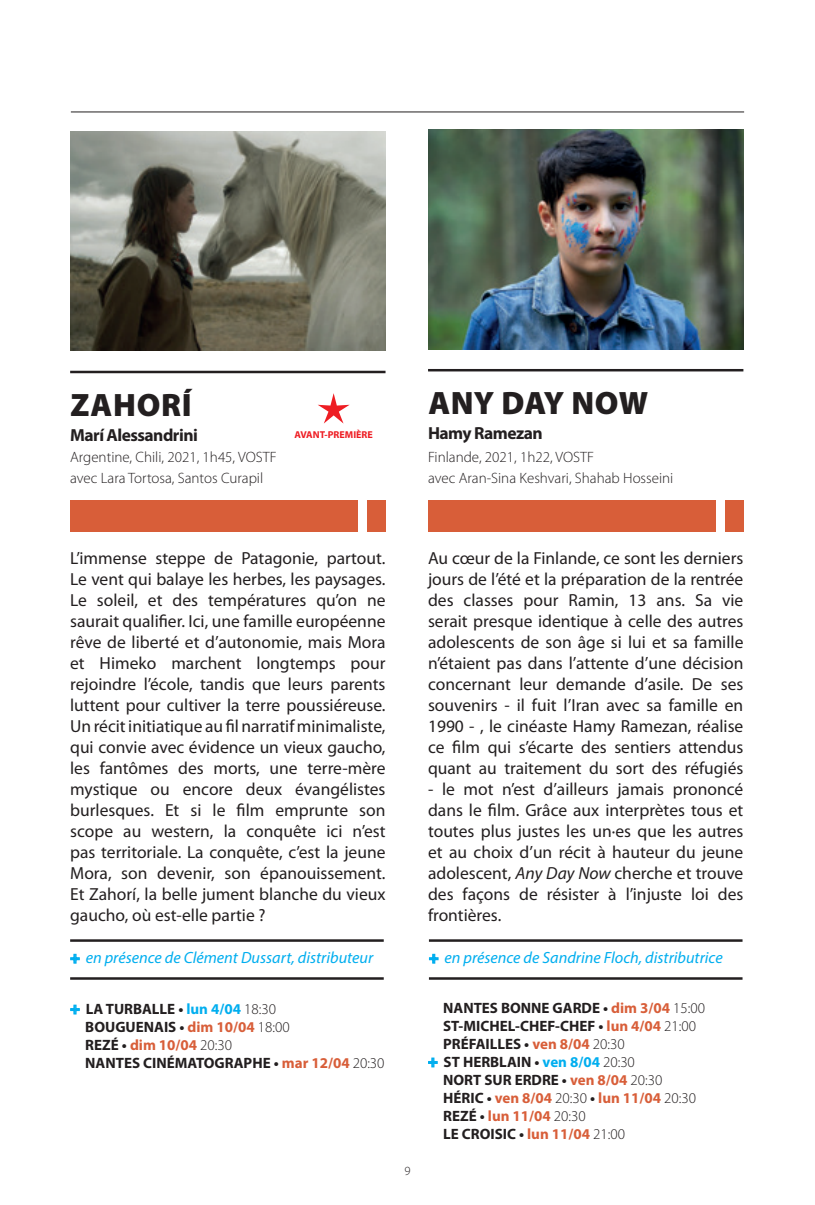
<style>
.page{position:relative;width:815px;height:1205px;background:#fff}
.page>*{position:absolute;margin:0;border:0;box-sizing:border-box;transform-origin:0 0}
.TEXTE_FILM{font:900 32.5px "Myriad Pro";letter-spacing:.02em;color:#231f20}
.t1{font:17.5px/21px "Myriad Pro";color:#231f20;text-align:justify}
.TEXTE_FILM-2{font:700 17.5px "Myriad Pro";letter-spacing:-.03em;color:#231f20}
.Style_de_paragraphe{font:italic 16.25px "Myriad Pro";color:#00aeef}
.t2{font:700 15px "Myriad Pro";color:#231f20}
.t3{font:300 15px "Myriad Pro";color:#231f20}
.t4{font:700 15px "Myriad Pro";color:#d85e39}
.t5{font:300 12.5px "Myriad Pro";color:#231f20}
.t6{font:700 10px "Myriad Pro";color:#ee1d23}
.s1{font-weight:900;font-style:normal}
.s2{font-weight:900;font-size:16.25px;color:#00aeef}
.s3{color:#00aeef}
.s4{font-weight:300}
.s5{color:#d85e39}
.s6{color:#231f20}
.s7{font-weight:300;color:#231f20}
.s8{font-style:italic}
</style>
<div class="page">
<img style="left:70px;top:131px;width:316px;height:220px">
<hr style="left:70px;top:371px;width:316px;height:2px;background:#231f20">
<div style="left:70px;top:500px;width:287px;height:32px;background:#d85e39"></div>
<div style="left:367px;top:500px;width:19px;height:32px;background:#d85e39"></div>
<hr style="left:71px;top:112px;width:673px;height:1px;background:#231f20">
<hr style="left:70px;top:939px;width:314px;height:3px;background:#231f20">
<hr style="left:70px;top:977px;width:314px;height:3px;background:#231f20">
<svg style="left:318px;top:393px;width:32px;height:30px"></svg>
<img style="left:428px;top:129px;width:315px;height:220px">
<hr style="left:428px;top:369px;width:315px;height:2px;background:#231f20">
<div style="left:428px;top:500px;width:287px;height:31px;background:#d85e39"></div>
<div style="left:725px;top:500px;width:18px;height:31px;background:#d85e39"></div>
<hr style="left:429px;top:939px;width:313px;height:3px;background:#231f20">
<hr style="left:429px;top:977px;width:313px;height:3px;background:#231f20">
<p class="TEXTE_FILM" style="left:70px;top:383px;width:123px">ZAHORÍ</p>
<p class="TEXTE_FILM-2" style="left:70px;top:423px;width:129px">Marí Alessandrini</p>
<p class="t3" style="left:70px;top:448px;width:208px">Argentine, Chili, 2021, 1h45, VOSTF</p>
<p class="t3" style="left:70px;top:469px;width:195px">avec Lara Tortosa, Santos Curapil</p>
<p class="t6" style="left:294px;top:428px;width:80px">AVANT-PREMIÈRE</p>
<p class="TEXTE_FILM" style="left:428px;top:381px;width:221px">ANY DAY NOW</p>
<p class="TEXTE_FILM-2" style="left:428px;top:422px;width:116px">Hamy Ramezan</p>
<p class="t3" style="left:428px;top:447px;width:168px">Finlande, 2021, 1h22, VOSTF</p>
<p class="t3" style="left:428px;top:468px;width:247px">avec Aran-Sina Keshvari, Shahab Hosseini</p>
<p class="t1" style="left:70px;top:547px;width:317px">L’immense steppe de Patagonie, partout.<br>Le vent qui balaye les herbes, les paysages.<br>Le soleil, et des températures qu’on ne saurait qualifier. Ici, une famille européenne rêve de liberté et d’autonomie, mais Mora et Himeko marchent longtemps pour rejoindre l’école, tandis que leurs parents luttent pour cultiver la terre poussiéreuse.<br>Un récit initiatique au fil narratif minimaliste, qui convie avec évidence un vieux gaucho, les fantômes des morts, une terre-mère mystique ou encore deux évangélistes burlesques. Et si le film emprunte son scope au western, la conquête ici n’est pas territoriale. La conquête, c’est la jeune Mora, son devenir, son épanouissement.<br>Et Zahorí, la belle jument blanche du vieux gaucho, où est-elle partie ?</p>
<p class="Style_de_paragraphe" style="left:70px;top:947px;width:305px"><span class="s1">+</span> en présence de Clément Dussart, distributeur</p>
<p class="t2" style="left:70px;top:999px;width:207px"><span class="s2">+</span> LA TURBALLE • <span class="s3">lun 4/04</span> <span class="s4">18:30</span></p>
<p class="t2" style="left:85px;top:1017px;width:206px">BOUGUENAIS • <span class="s5">dim 10/04</span> <span class="s4">18:00</span></p>
<p class="t4" style="left:85px;top:1035px;width:148px"><span class="s6">REZÉ •</span> dim 10/04 <span class="s7">20:30</span></p>
<p class="t2" style="left:85px;top:1053px;width:301px">NANTES CINÉMATOGRAPHE • <span class="s5">mar 12/04</span> <span class="s4">20:30</span></p>
<p class="t5" style="left:404px;top:1163px;width:8px">9</p>
<p class="t1" style="left:428px;top:547px;width:317px">Au cœur de la Finlande, ce sont les derniers jours de l’été et la préparation de la rentrée des classes pour Ramin, 13 ans. Sa vie serait presque identique à celle des autres adolescents de son âge si lui et sa famille n’étaient pas dans l’attente d’une décision concernant leur demande d’asile. De ses souvenirs - il fuit l’Iran avec sa famille en 1990 - , le cinéaste Hamy Ramezan, réalise ce film qui s’écarte des sentiers attendus quant au traitement du sort des réfugiés</p>
<p class="t1" style="left:428px;top:778px;width:317px">- le mot n’est d’ailleurs jamais prononcé dans le film. Grâce aux interprètes tous et toutes plus justes les un·es que les autres et au choix d’un récit à hauteur du jeune adolescent, <span class="s8">Any Day Now</span> cherche et trouve des façons de résister à l’injuste loi des frontières.</p>
<p class="Style_de_paragraphe" style="left:429px;top:947px;width:295px"><span class="s1">+</span> en présence de Sandrine Floch, distributrice</p>
<p class="t2" style="left:443px;top:998px;width:263px">NANTES BONNE GARDE • <span class="s5">dim 3/04</span> <span class="s4">15:00</span></p>
<p class="t2" style="left:443px;top:1016px;width:254px">ST-MICHEL-CHEF-CHEF • <span class="s5">lun 4/04</span> <span class="s4">21:00</span></p>
<p class="t2" style="left:443px;top:1034px;width:183px">PRÉFAILLES • <span class="s5">ven 8/04</span> <span class="s4">20:30</span></p>
<p class="t2" style="left:428px;top:1052px;width:208px"><span class="s2">+</span> ST HERBLAIN • <span class="s3">ven 8/04</span> <span class="s4">20:30</span></p>
<p class="t2" style="left:443px;top:1070px;width:221px">NORT SUR ERDRE • <span class="s5">ven 8/04</span> <span class="s4">20:30</span></p>
<p class="t4" style="left:443px;top:1088px;width:254px"><span class="s6">HÉRIC •</span> ven 8/04 <span class="s7">20:30</span> <span class="s6">•</span> lun 11/04 <span class="s7">20:30</span></p>
<p class="t4" style="left:443px;top:1106px;width:144px"><span class="s6">REZÉ •</span> lun 11/04 <span class="s7">20:30</span></p>
<p class="t2" style="left:443px;top:1124px;width:183px">LE CROISIC • <span class="s5">lun 11/04</span> <span class="s4">21:00</span></p>
</div>
